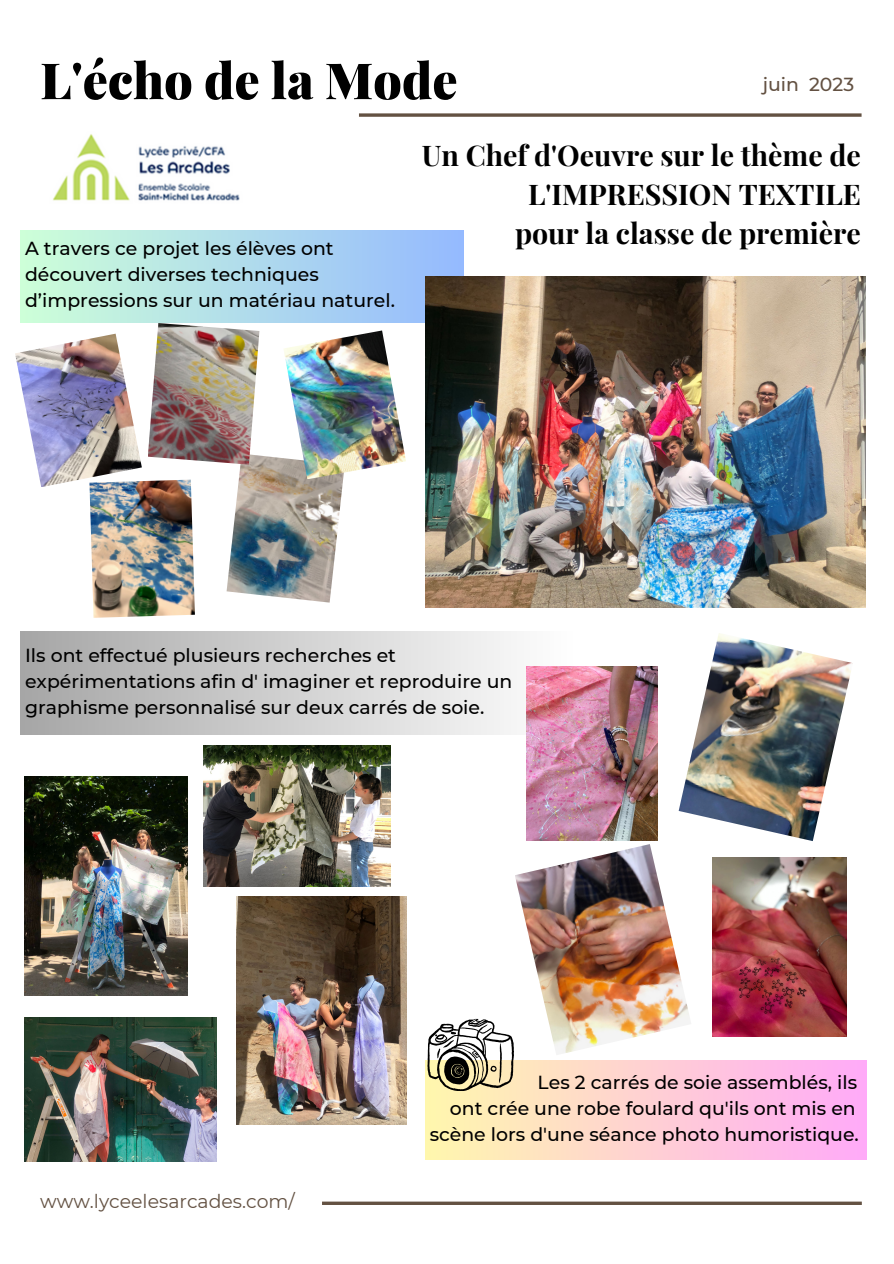
<style>
.page{position:relative;width:894px;height:1264px;background:#fff}
.page>*{position:absolute;margin:0;border:0;box-sizing:border-box;transform-origin:0 0}
.t1{font:900 49.95px "Playfair Display";color:#000}
.t2{font:700 28.5px/39.5px "Playfair Display";color:#000;text-align:right}
.t3{font:500 18.9px/26px "Montserrat";color:#000}
.t4{font:18.9px "Montserrat";color:#635142}
.t5{font:500 18.9px "Montserrat";color:#635142}
</style>
<div class="page">
<svg style="left:359px;top:113px;width:502px;height:4px;background:#7a6b5f"></svg>
<hr style="left:322px;top:1201px;width:539px;height:3px;background:#635142">
<img style="left:53px;top:134px;width:187px;height:67px">
<img style="left:15px;top:334px;width:127px;height:153px">
<div style="left:21px;top:230px;width:443px;height:92px;background:linear-gradient(to right,#cdffd8,#94b9ff)"></div>
<img style="left:425px;top:276px;width:440px;height:331px">
<div style="left:21px;top:631px;width:551px;height:103px;background:linear-gradient(to right,#a6a6a6,#fefefe)"></div>
<img style="left:226px;top:455px;width:118px;height:147px">
<img style="left:148px;top:323px;width:111px;height:141px">
<img style="left:89px;top:479px;width:106px;height:139px">
<img style="left:283px;top:330px;width:123px;height:149px">
<div style="left:425px;top:1060px;width:441px;height:98px;background:linear-gradient(to right,#fff7ad,#ffaaf8)"></div>
<img style="left:237px;top:896px;width:170px;height:228px">
<img style="left:24px;top:776px;width:163px;height:219px">
<img style="left:24px;top:1017px;width:193px;height:144px">
<img style="left:203px;top:745px;width:187px;height:141px">
<img style="left:678px;top:633px;width:174px;height:208px">
<img style="left:712px;top:857px;width:134px;height:179px">
<img style="left:515px;top:844px;width:176px;height:211px">
<img style="left:526px;top:666px;width:131px;height:175px">
<svg style="left:426px;top:1018px;width:88px;height:74px"></svg>
<p class="t1" style="left:40px;top:45px;width:418px">L'écho de la Mode</p>
<p class="t5" style="left:762px;top:73px;width:93px">juin 2023</p>
<p class="t3" style="left:25px;top:235px;width:310px">A travers ce projet les élèves ont</p>
<p class="t3" style="left:25px;top:261px;width:295px">découvert diverses techniques</p>
<p class="t3" style="left:25px;top:287px;width:371px">d’impressions sur un matériau naturel.</p>
<p class="t2" style="left:422px;top:134px;width:440px">Un Chef d'Oeuvre sur le thème de<br>L'IMPRESSION TEXTILE</p>
<p class="t2" style="left:515px;top:213px;width:347px">pour la classe de première</p>
<p class="t3" style="left:25px;top:642px;width:488px">Ils ont effectué plusieurs recherches et expérimentations afin d' imaginer et reproduire un graphisme personnalisé sur deux carrés de soie.</p>
<p class="t4" style="left:40px;top:1189px;width:256px">www.lyceelesarcades.com/</p>
<p class="t3" style="left:537px;top:1068px;width:321px">Les 2 carrés de soie assemblés, ils</p>
<p class="t3" style="left:429px;top:1094px;width:430px;text-align:right">ont crée une robe foulard qu'ils ont mis en scène lors d'une séance photo humoristique.</p>
</div>
